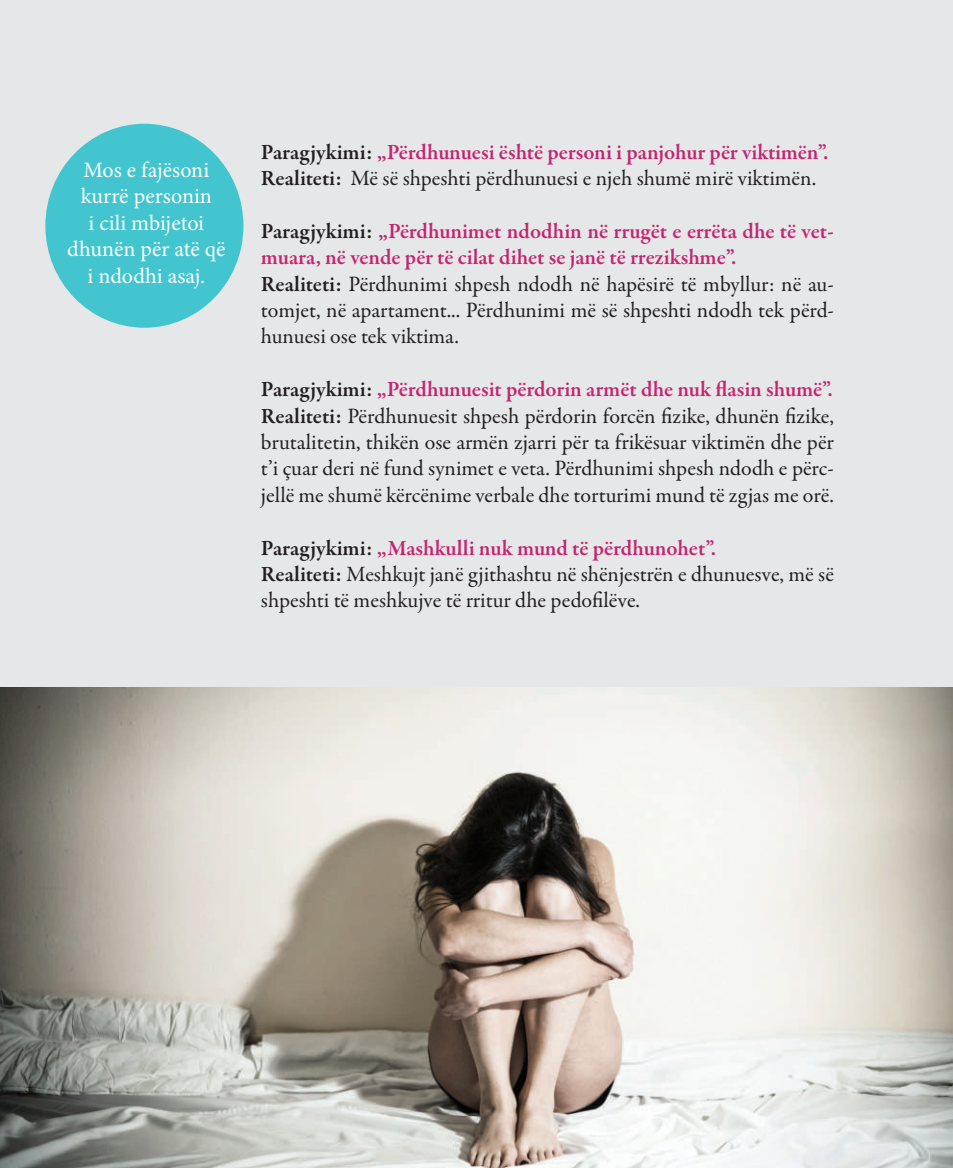
<style>
.page{position:relative;width:953px;height:1168px;background:#fff}
.page>*{position:absolute;margin:0;border:0;box-sizing:border-box;transform-origin:0 0}
.t1{font:22px/26.4px "Garamond Premr Pro";color:#231f20}
.t2{font:600 22px/26.4px "Garamond Premr Pro";letter-spacing:-.005em;color:#c5256f}
.t3{font:22px/26.4px "Minion Pro";color:#fff;text-align:center}
.s1{color:#231f20}
.s2{font-weight:400;color:#231f20}
.s3{font-weight:600}
.s4{font-weight:600;color:#c5256f}
</style>
<div class="page">
<div style="left:0;top:0;width:952px;height:1168px;background:#e6e7e9"></div>
<img style="left:0;top:688px;width:952px;height:480px">
<div style="left:45px;top:124px;width:198px;height:204px;background:#42c5cf;border-radius:50%"></div>
<p class="t3" style="left:67px;top:157px;width:160px">Mos e fajësoni kurrë personin<br>i cili mbijetoi dhunën për atë që i ndodhi asaj.</p>
<p class="t2" style="left:261px;top:139px;width:569px"><span class="s1">Paragjykimi:</span> „Përdhunuesi është personi i panjohur për viktimën”.<br><span class="s1">Realiteti:</span> <span class="s2">Më së shpeshti përdhunuesi e njeh shumë mirë viktimën.</span></p>
<p class="t1" style="left:261px;top:218px;width:574px"><span class="s3">Paragjykimi:</span> <span class="s4">„Përdhunimet ndodhin në rrugët e errëta dhe të vet&shy;muara, në vende për të cilat dihet se janë të rrezikshme”.<br></span><span class="s3">Realiteti:</span> Përdhunimi shpesh ndodh në hapësirë të mbyllur: në au&shy;tomjet, në apartament... Përdhunimi më së shpeshti ndodh tek përd&shy;hunuesi ose tek viktima.</p>
<p class="t1" style="left:261px;top:377px;width:574px;text-align:justify"><span class="s3">Paragjykimi:</span> <span class="s4">„Përdhunuesit përdorin armët dhe nuk flasin shumë”.<br></span><span class="s3">Realiteti:</span> Përdhunuesit shpesh përdorin forcën fizike, dhunën fizike, brutalitetin, thikën ose armën zjarri për ta frikësuar viktimën dhe për t’i çuar deri në fund synimet e veta. Përdhunimi shpesh ndodh e përc&shy;jellë me shumë kërcënime verbale dhe torturimi mund të zgjas me orë.</p>
<p class="t1" style="left:261px;top:535px;width:574px"><span class="s3">Paragjykimi:</span> <span class="s4">„Mashkulli nuk mund të përdhunohet”.<br></span><span class="s3">Realiteti:</span> Meshkujt janë gjithashtu në shënjestrën e dhunuesve, më së shpeshti të meshkujve të rritur dhe pedofilëve.</p>
</div>
